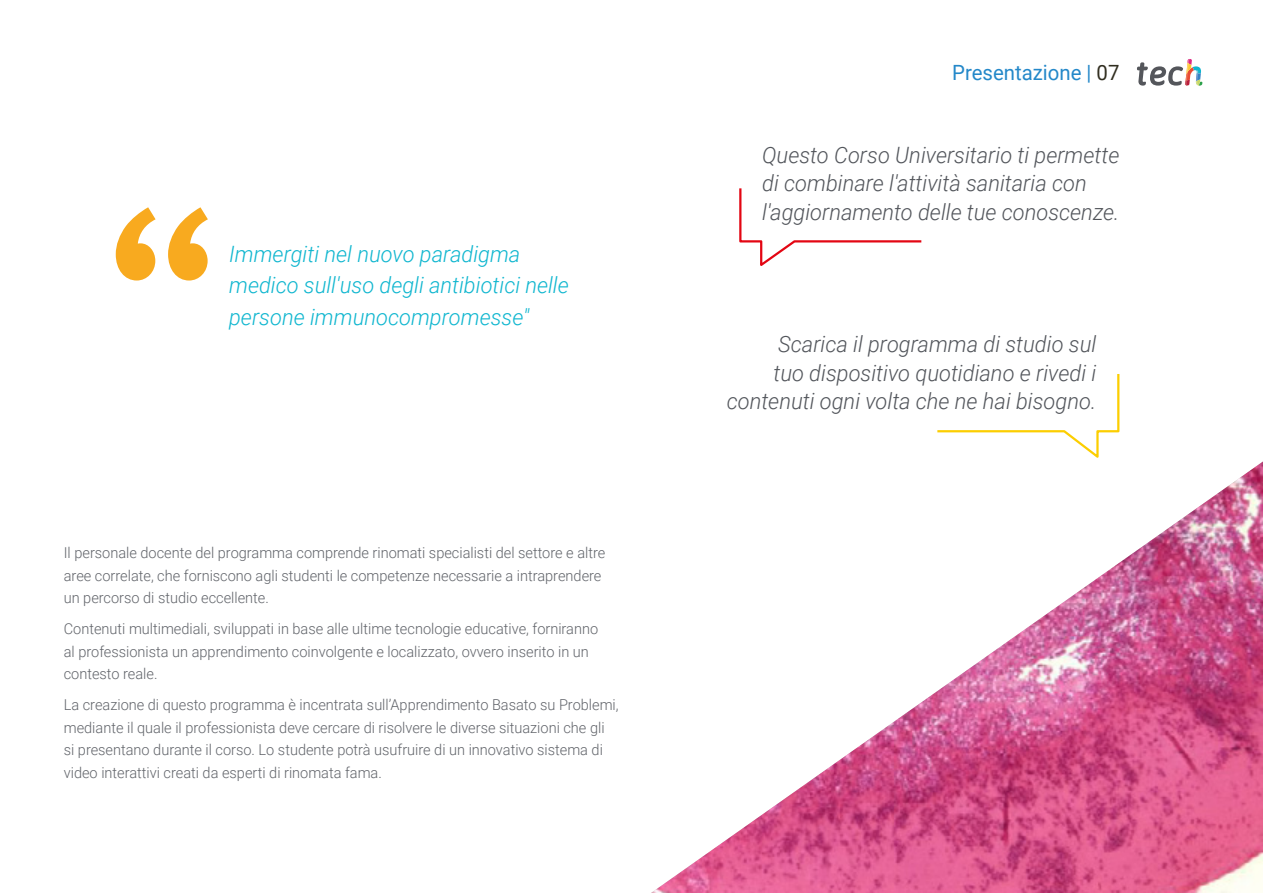
<style>
.page{position:relative;width:1263px;height:893px;background:#fff}
.page>*{position:absolute;margin:0;border:0;box-sizing:border-box;transform-origin:0 0}
.t1{font:italic 300 22.5px/28.5px "Roboto";color:#52555b;text-align:right}
.t2{font:italic 300 22.5px/31.5px "Roboto";color:#0fb6cf}
.t3{font:21px "Roboto";color:#2488c9}
.t4{font:300 15px/22.5px "Roboto";color:#61646a}
.s1{color:#312e20}
</style>
<div class="page">
<img style="left:651px;top:461px;width:612px;height:432px">
<svg style="left:937px;top:374px;width:183px;height:84px"></svg>
<svg style="left:739px;top:188px;width:183px;height:78px"></svg>
<svg style="left:116px;top:207px;width:92px;height:74px"></svg>
<svg style="left:1137px;top:59px;width:65px;height:27px"></svg>
<h1 class="t2" style="left:229px;top:237px;width:341px">Immergiti nel nuovo paradigma medico sull'uso degli antibiotici nelle persone immunocompromesse"</h1>
<p class="t4" style="left:64px;top:541px;width:543px">Il personale docente del programma comprende rinomati specialisti del settore e altre aree correlate, che forniscono agli studenti le competenze necessarie a intraprendere un percorso di studio eccellente.</p>
<p class="t4" style="left:64px;top:617px;width:536px">Contenuti multimediali, sviluppati in base alle ultime tecnologie educative, forniranno al professionista un apprendimento coinvolgente e localizzato, ovvero inserito in un contesto reale.</p>
<p class="t4" style="left:64px;top:693px;width:556px">La creazione di questo programma è incentrata sull’Apprendimento Basato su Problemi, mediante il quale il professionista deve cercare di risolvere le diverse situazioni che gli si presentano durante il corso. Lo studente potrà usufruire di un innovativo sistema di video interattivi creati da esperti di rinomata fama.</p>
<h2 class="t3" style="left:952px;top:57px;width:169px">Presentazione | <span class="s1">07</span></h2>
<h1 class="t1" style="left:762px;top:140px;width:359px;text-align:left">Questo Corso Universitario ti permette di combinare l'attività sanitaria con l'aggiornamento delle tue conoscenze.</h1>
<h1 class="t1" style="left:727px;top:329px;width:371px">Scarica il programma di studio sul<br>tuo dispositivo quotidiano e rivedi i contenuti ogni volta che ne hai bisogno.</h1>
</div>
